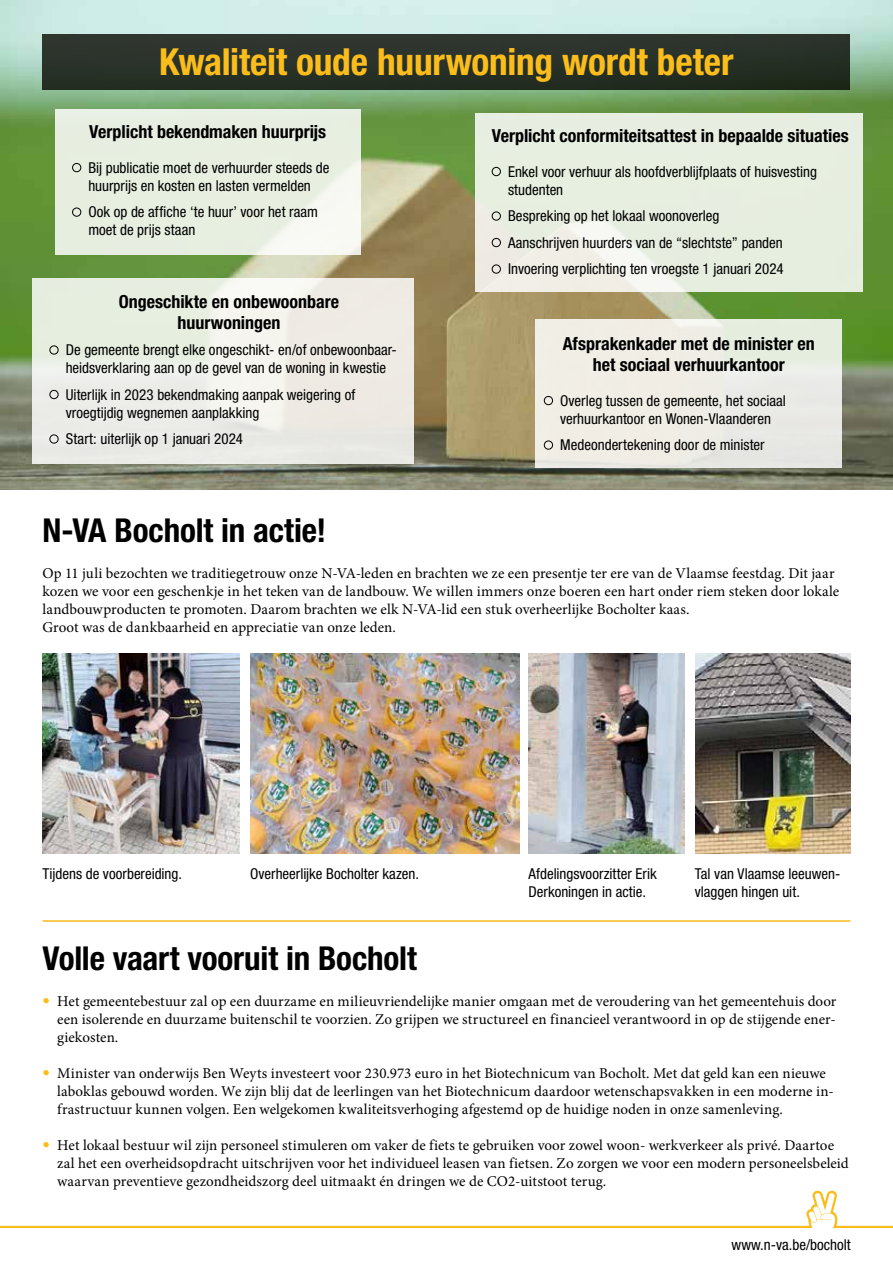
<style>
.page{position:relative;width:893px;height:1263px;background:#fff}
.page>*{position:absolute;margin:0;border:0;box-sizing:border-box;transform-origin:0 0}
.t1{font:700 condensed 37.35px "Helvetica Neue LT Std";letter-spacing:-.005em;color:#fbbd1b}
.t2{font:700 condensed 33px "Helvetica Neue LT Std";letter-spacing:-.005em;color:#000}
.t3{font:700 condensed 18px/21px "Helvetica Neue LT Std";color:#000;text-align:center}
.t4{font:15px/18px "Minion Pro";color:#000}
.t5{font:condensed 15px/18px "Helvetica Neue LT Std";color:#000}
.s1{font-family:"Helvetica Neue LT Std";font-stretch:condensed;color:#fbbd1b}
</style>
<div class="page">
<hr style="left:43px;top:920px;width:807px;height:2px;background:#fbbd1b">
<img style="left:0;top:0;width:893px;height:489px">
<div style="left:55px;top:109px;width:306px;height:146px;background:linear-gradient(to right,#e4edde,#eef3e8)"></div>
<div style="left:72px;top:163px;width:9px;height:9px;border:1px solid #000;border-radius:50%"></div>
<div style="left:72px;top:208px;width:9px;height:9px;border:1px solid #000;border-radius:50%"></div>
<div style="left:32px;top:278px;width:382px;height:185px;background:#ecece5"></div>
<div style="left:49px;top:345px;width:10px;height:9px;border:1px solid #000;border-radius:50%"></div>
<div style="left:49px;top:390px;width:10px;height:9px;border:1px solid #000;border-radius:50%"></div>
<div style="left:49px;top:434px;width:10px;height:9px;border:1px solid #000;border-radius:50%"></div>
<div style="left:475px;top:113px;width:387px;height:179px;background:#e7eee1"></div>
<div style="left:492px;top:167px;width:9px;height:9px;border:1px solid #000;border-radius:50%"></div>
<div style="left:492px;top:212px;width:9px;height:9px;border:1px solid #000;border-radius:50%"></div>
<div style="left:492px;top:238px;width:9px;height:9px;border:1px solid #000;border-radius:50%"></div>
<div style="left:492px;top:265px;width:9px;height:9px;border:1px solid #000;border-radius:50%"></div>
<div style="left:535px;top:319px;width:307px;height:149px;background:#efede5"></div>
<div style="left:544px;top:396px;width:9px;height:9px;border:1px solid #000;border-radius:50%"></div>
<div style="left:544px;top:441px;width:9px;height:9px;border:1px solid #000;border-radius:50%"></div>
<div style="left:43px;top:34px;width:807px;height:55px;background:#293229"></div>
<img style="left:43px;top:653px;width:196px;height:200px">
<img style="left:250px;top:653px;width:269px;height:200px">
<img style="left:529px;top:653px;width:155px;height:200px">
<img style="left:696px;top:653px;width:154px;height:200px">
<svg style="left:0;top:1190px;width:893px;height:38px"></svg>
<h1 class="t1" style="left:159px;top:40px;width:576px">Kwaliteit oude huurwoning wordt beter</h1>
<p class="t3" style="left:89px;top:121px;width:238px">Verplicht bekendmaken huurprijs</p>
<p class="t5" style="left:88px;top:158px;width:243px">Bij publicatie moet de verhuurder steeds de huurprijs en kosten en lasten vermelden</p>
<p class="t5" style="left:88px;top:203px;width:231px">Ook op de affiche ‘te huur’ voor het raam moet de prijs staan</p>
<p class="t3" style="left:119px;top:290px;width:222px">Ongeschikte en onbewoonbare huurwoningen</p>
<p class="t5" style="left:66px;top:341px;width:333px">De gemeente brengt elke ongeschikt- en/of onbewoonbaar&shy;heidsverklaring aan op de gevel van de woning in kwestie</p>
<p class="t5" style="left:66px;top:385px;width:291px">Uiterlijk in 2023 bekendmaking aanpak weigering of vroegtijdig wegnemen aanplakking</p>
<p class="t5" style="left:66px;top:430px;width:179px">Start: uiterlijk op 1 januari 2024</p>
<p class="t3" style="left:492px;top:124px;width:358px">Verplicht conformiteitsattest in bepaalde situaties</p>
<p class="t5" style="left:508px;top:162px;width:311px">Enkel voor verhuur als hoofdverblijfplaats of huisvesting studenten</p>
<p class="t5" style="left:508px;top:202px;width:277px;line-height:26.5px">Bespreking op het lokaal woonoverleg<br>Aanschrijven huurders van de “slechtste” panden<br>Invoering verplichting ten vroegste 1 januari 2024</p>
<p class="t3" style="left:563px;top:332px;width:254px">Afsprakenkader met de minister en het sociaal verhuurkantoor</p>
<p class="t5" style="left:560px;top:391px;width:227px">Overleg tussen de gemeente, het sociaal verhuurkantoor en Wonen-Vlaanderen</p>
<p class="t5" style="left:560px;top:436px;width:206px">Medeondertekening door de minister</p>
<h2 class="t2" style="left:43px;top:511px;width:285px">N-VA Bocholt in actie!</h2>
<p class="t4" style="left:43px;top:565px;width:798px">Op 11 juli bezochten we traditiegetrouw onze N-VA-leden en brachten we ze een presentje ter ere van de Vlaamse feestdag. Dit jaar kozen we voor een geschenkje in het teken van de landbouw. We willen immers onze boeren een hart onder riem steken door lokale landbouwproducten te promoten. Daarom brachten we elk N-VA-lid een stuk overheerlijke Bocholter kaas.<br>Groot was de dankbaarheid en appreciatie van onze leden.</p>
<p class="t5" style="left:250px;top:865px;width:170px">Overheerlijke Bocholter kazen.</p>
<p class="t5" style="left:529px;top:865px;width:130px">Afdelingsvoorzitter Erik<br>Derkoningen in actie.</p>
<p class="t5" style="left:43px;top:865px;width:141px">Tijdens de voorbereiding.</p>
<p class="t5" style="left:695px;top:865px;width:147px">Tal van Vlaamse leeuwen&shy;vlaggen hingen uit.</p>
<h2 class="t2" style="left:43px;top:938px;width:376px">Volle vaart vooruit in Bocholt</h2>
<p class="t4" style="left:57px;top:992px;width:781px;text-align:justify;text-indent:-15px"><span class="s1">•</span> Het gemeentebestuur zal op een duurzame en milieuvriendelijke manier omgaan met de veroudering van het gemeentehuis door een isolerende en duurzame buitenschil te voorzien. Zo grijpen we structureel en financieel verantwoord in op de stijgende ener&shy;giekosten.</p>
<p class="t4" style="left:57px;top:1064px;width:778px;text-indent:-15px"><span class="s1">•</span> Minister van onderwijs Ben Weyts investeert voor 230.973 euro in het Biotechnicum van Bocholt. Met dat geld kan een nieuwe laboklas gebouwd worden. We zijn blij dat de leerlingen van het Biotechnicum daardoor wetenschapsvakken in een moderne in&shy;frastructuur kunnen volgen. Een welgekomen kwaliteitsverhoging afgestemd op de huidige noden in onze samenleving.</p>
<p class="t4" style="left:57px;top:1136px;width:793px;text-indent:-15px"><span class="s1">•</span> Het lokaal bestuur wil zijn personeel stimuleren om vaker de fiets te gebruiken voor zowel woon- werkverkeer als privé. Daartoe zal het een overheidsopdracht uitschrijven voor het individueel leasen van fietsen. Zo zorgen we voor een modern personeelsbeleid waarvan preventieve gezondheidszorg deel uitmaakt én dringen we de CO2-uitstoot terug.</p>
<p class="t5" style="left:732px;top:1236px;width:121px">www.n-va.be/bocholt</p>
</div>
